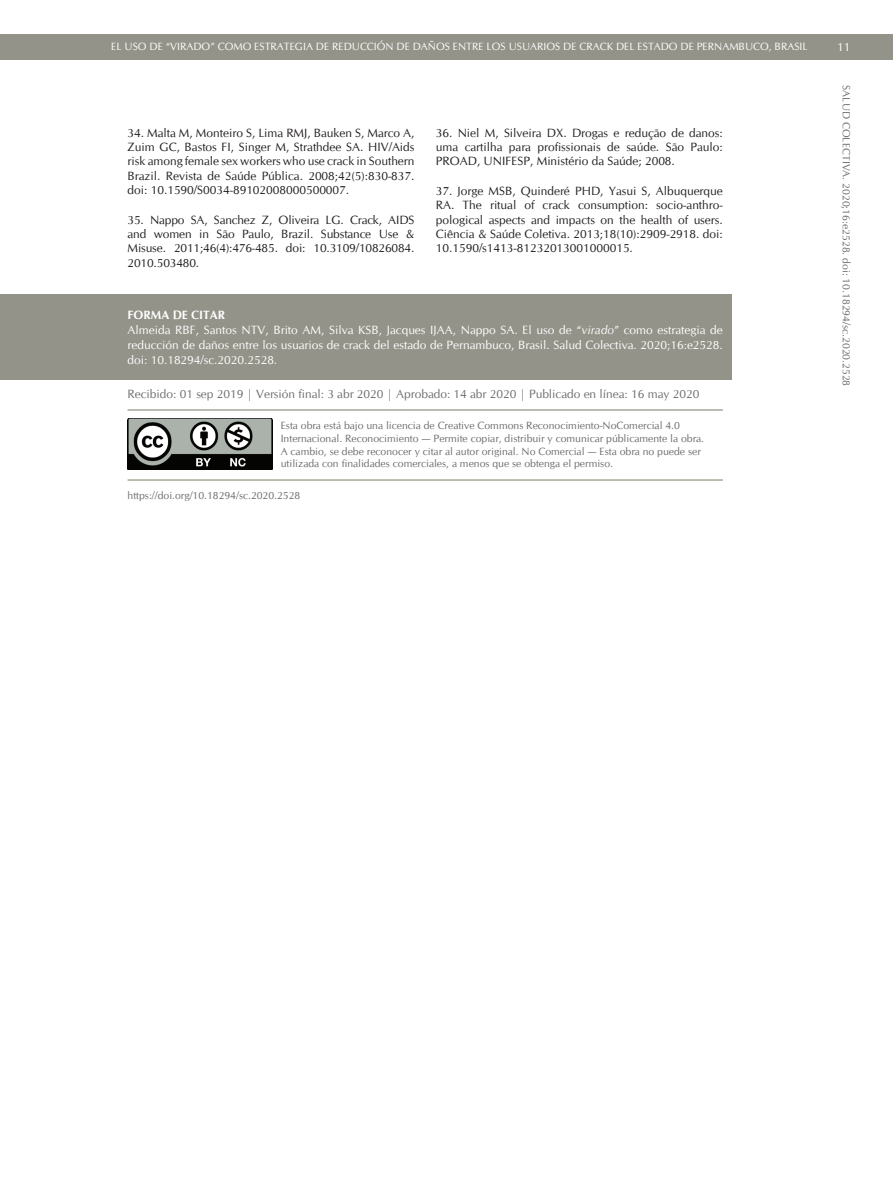
<style>
.page{position:relative;width:893px;height:1191px;background:#fff}
.page>*{position:absolute;margin:0;border:0;box-sizing:border-box;transform-origin:0 0}
.t1{font:12px/14.4px "CG Omega";color:#231f20;text-align:justify}
.t2{font:12px/15px "CG Omega";color:#fff}
.t3{font:12px "CG Omega";color:#6c6d70}
.t4{font:10.5px/12.6px "CG Omega";color:#6c6d70}
.t5{font:10.5px "CG Omega";color:#fff}
.s1{font-weight:700}
.s2{font-style:italic}
</style>
<div class="page">
<div style="left:0;top:34px;width:893px;height:26px;background:#939389"></div>
<div style="left:0;top:294px;width:731px;height:85px;background:#939389"></div>
<img style="left:128px;top:418px;width:145px;height:51px">
<hr style="left:128px;top:479px;width:595px;height:2px;background:#a6a698">
<hr style="left:128px;top:409px;width:595px;height:2px;background:#a6a698">
<p class="t5" style="left:111px;top:40px;width:698px">EL USO DE “VIRADO” COMO ESTRATEGIA DE REDUCCIÓN DE DAÑOS ENTRE LOS USUARIOS DE CRACK DEL ESTADO DE PERNAMBUCO, BRASIL</p>
<p class="t2" style="left:837px;top:40px;width:15px">11</p>
<p class="t4" style="left:852px;top:85px;width:303px;rotate:90deg">SALUD COLECTIVA. 2020;16:e2528. doi: 10.18294/sc.2020.2528</p>
<p class="t1" style="left:128px;top:125px;width:288px">34. Malta M, Monteiro S, Lima RMJ, Bauken S, Marco A, Zuim GC, Bastos FI, Singer M, Strathdee SA. HIV/Aids risk among female sex workers who use crack in Southern Brazil. Revista de Saúde Pública. 2008;42(5):830-837. doi: 10.1590/S0034-89102008000500007.</p>
<p class="t1" style="left:128px;top:212px;width:288px">35. Nappo SA, Sanchez Z, Oliveira LG. Crack, AIDS and women in São Paulo, Brazil. Substance Use &amp; Misuse. 2011;46(4):476-485. doi: 10.3109/10826084.<br>2010.503480.</p>
<p class="t1" style="left:436px;top:125px;width:288px">36. Niel M, Silveira DX. Drogas e redução de danos: uma cartilha para profissionais de saúde. São Paulo:<br>PROAD, UNIFESP, Ministério da Saúde; 2008.</p>
<p class="t1" style="left:436px;top:184px;width:288px">37. Jorge MSB, Quinderé PHD, Yasui S, Albuquerque RA. The ritual of crack consumption: socio-anthro&shy;pological aspects and impacts on the health of users.<br>Ciência &amp; Saúde Coletiva. 2013;18(10):2909-2918. doi:<br>10.1590/s1413-81232013001000015.</p>
<p class="t2" style="left:128px;top:308px;width:597px"><span class="s1">FORMA DE CITAR<br></span>Almeida RBF, Santos NTV, Brito AM, Silva KSB, Jacques IJAA, Nappo SA. El uso de “<span class="s2">virado</span>” como estrategia de reducción de daños entre los usuarios de crack del estado de Pernambuco, Brasil. Salud Colectiva. 2020;16:e2528. doi: 10.18294/sc.2020.2528.</p>
<p class="t3" style="left:128px;top:387px;width:573px">Recibido: 01 sep 2019 | Versión final: 3 abr 2020 | Aprobado: 14 abr 2020 | Publicado en línea: 16 may 2020</p>
<p class="t4" style="left:281px;top:419px;width:425px">Esta obra está bajo una licencia de Creative Commons Reconocimiento-NoComercial 4.0<br>Internacional. Reconocimiento — Permite copiar, distribuir y comunicar públicamente la obra.<br>A cambio, se debe reconocer y citar al autor original. No Comercial — Esta obra no puede ser utilizada con finalidades comerciales, a menos que se obtenga el permiso.</p>
<p class="t4" style="left:128px;top:489px;width:174px">https://doi.org/10.18294/sc.2020.2528</p>
</div>
